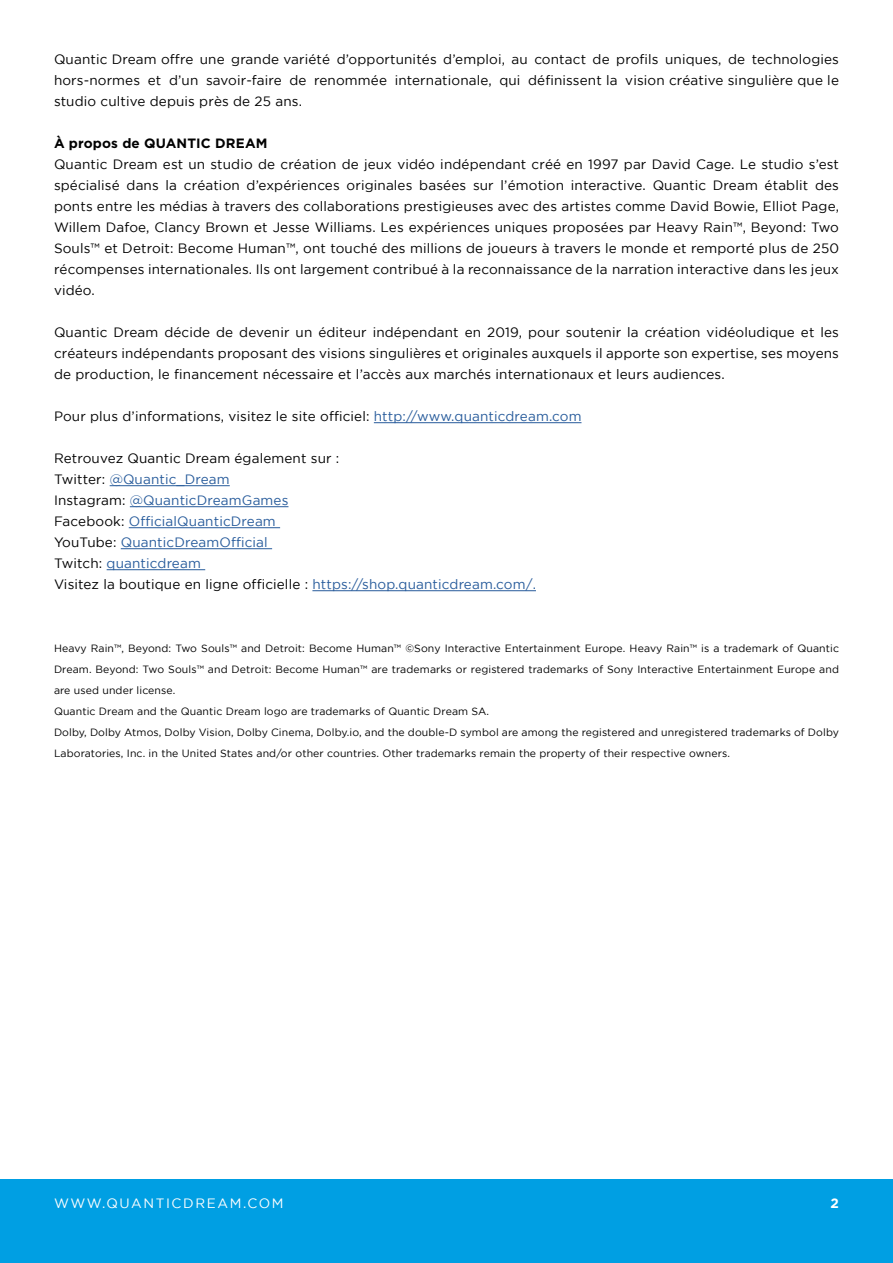
<style>
.page{position:relative;width:893px;height:1263px;background:#fff}
.page>*{position:absolute;margin:0;border:0;box-sizing:border-box;transform-origin:0 0}
.t1{font:13.5px/21px "Gotham";letter-spacing:.01em;color:#000;text-align:justify}
.t2{font:13.5px/21px "Gotham";letter-spacing:.01em;color:#275b9b}
.t3{font:700 13.5px "Gotham";letter-spacing:.01em;color:#000}
.t4{font:13.5px "Gotham";letter-spacing:.12em;color:#fff}
.t5{font:700 13.5px "Gotham";color:#fff}
.t6{font:10.5px/21px "Gotham";letter-spacing:.01em;color:#000}
.s1{color:#275b9b}
.s2{color:#000}
</style>
<div class="page">
<div style="left:0;top:1179px;width:893px;height:84px;background:#009fe3"></div>
<hr style="left:374px;top:422px;width:207px;height:1px;background:#275b9b">
<hr style="left:110px;top:485px;width:120px;height:1px;background:#275b9b">
<hr style="left:130px;top:506px;width:158px;height:1px;background:#275b9b">
<hr style="left:129px;top:527px;width:151px;height:1px;background:#275b9b">
<hr style="left:121px;top:548px;width:151px;height:1px;background:#275b9b">
<hr style="left:107px;top:569px;width:98px;height:1px;background:#275b9b">
<hr style="left:312px;top:590px;width:224px;height:1px;background:#275b9b">
<p class="t1" style="left:54px;top:48px;width:786px">Quantic Dream offre une grande variété d’opportunités d’emploi, au contact de profils uniques, de technologies hors-normes et d’un savoir-faire de renommée internationale, qui définissent la vision créative singulière que le studio cultive depuis près de 25 ans.</p>
<p class="t3" style="left:54px;top:135px;width:215px">À propos de QUANTIC DREAM</p>
<p class="t1" style="left:54px;top:153px;width:786px">Quantic Dream est un studio de création de jeux vidéo indépendant créé en 1997 par David Cage. Le studio s’est spécialisé dans la création d’expériences originales basées sur l’émotion interactive. Quantic Dream établit des ponts entre les médias à travers des collaborations prestigieuses avec des artistes comme David Bowie, Elliot Page, Willem Dafoe, Clancy Brown et Jesse Williams. Les expériences uniques proposées par Heavy Rain™, Beyond: Two Souls™ et Detroit: Become Human™, ont touché des millions de joueurs à travers le monde et remporté plus de 250 récompenses internationales. Ils ont largement contribué à la reconnaissance de la narration interactive dans les jeux vidéo.</p>
<p class="t1" style="left:54px;top:321px;width:786px">Quantic Dream décide de devenir un éditeur indépendant en 2019, pour soutenir la création vidéoludique et les créateurs indépendants proposant des visions singulières et originales auxquels il apporte son expertise, ses moyens de production, le financement nécessaire et l’accès aux marchés internationaux et leurs audiences.</p>
<p class="t1" style="left:54px;top:405px;width:529px">Pour plus d’informations, visitez le site officiel: <span class="s1">http://www.quanticdream.com</span></p>
<p class="t2" style="left:54px;top:447px;width:483px"><span class="s2">Retrouvez Quantic Dream également sur :<br>Twitter:</span> @Quantic_Dream<br><span class="s2">Instagram:</span> @QuanticDreamGames<br><span class="s2">Facebook:</span> OfficialQuanticDream<br><span class="s2">YouTube:</span> QuanticDreamOfficial<br><span class="s2">Twitch:</span> quanticdream<br><span class="s2">Visitez la boutique en ligne officielle :</span> https://shop.quanticdream.com/.</p>
<p class="t6" style="left:54px;top:637px;width:786px">Heavy Rain™, Beyond: Two Souls™ and Detroit: Become Human™ ©Sony Interactive Entertainment Europe. Heavy Rain™ is a trademark of Quantic Dream. Beyond: Two Souls™ and Detroit: Become Human™ are trademarks or registered trademarks of Sony Interactive Entertainment Europe and are used under license.<br>Quantic Dream and the Quantic Dream logo are trademarks of Quantic Dream SA.<br>Dolby, Dolby Atmos, Dolby Vision, Dolby Cinema, Dolby.io, and the double-D symbol are among the registered and unregistered trademarks of Dolby Laboratories, Inc. in the United States and/or other countries. Other trademarks remain the property of their respective owners.</p>
<p class="t4" style="left:54px;top:1196px;width:231px">WWW.QUANTICDREAM.COM</p>
<p class="t5" style="left:831px;top:1195px;width:10px">2</p>
</div>
